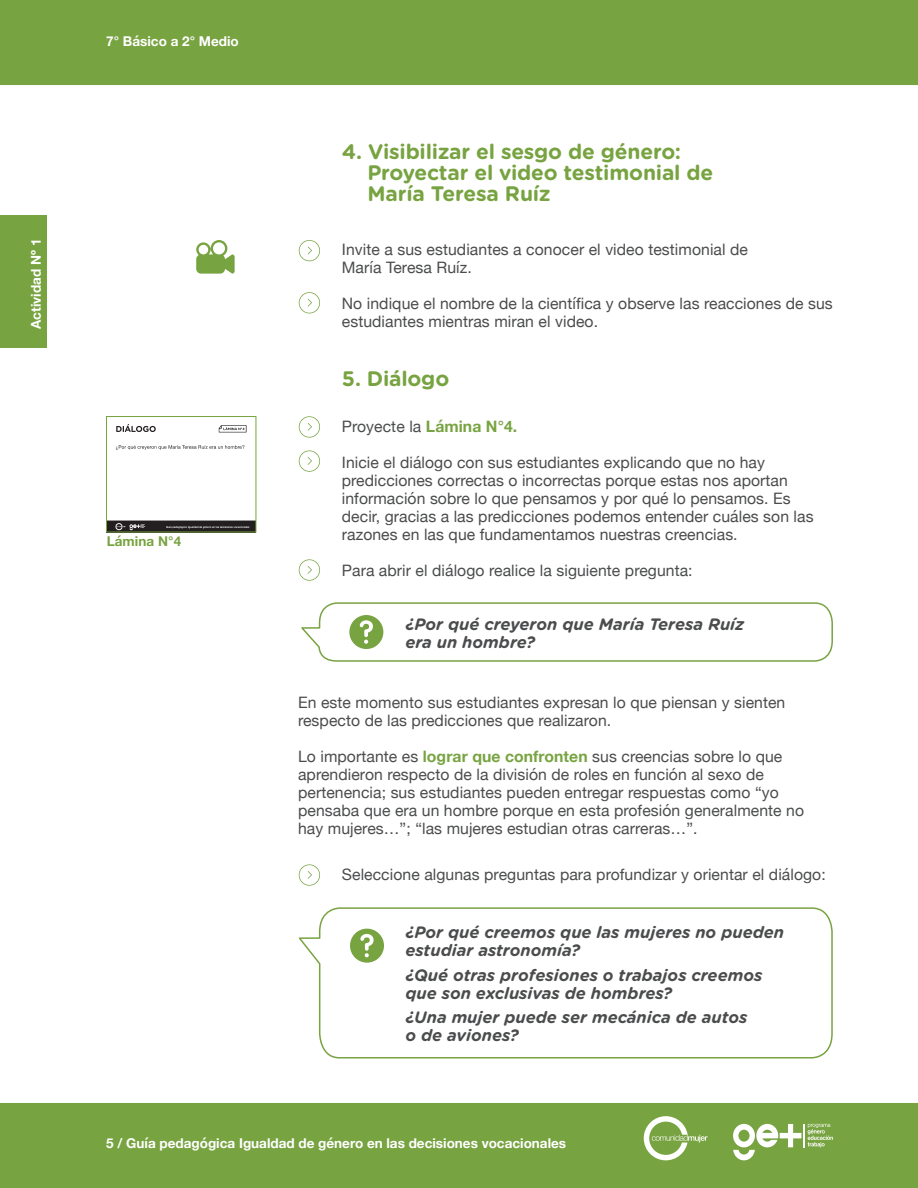
<style>
.page{position:relative;width:918px;height:1188px;background:#fff}
.page>*{position:absolute;margin:0;border:0;box-sizing:border-box;transform-origin:0 0}
.Título_interior{font:700 21px "Gotham Rounded";letter-spacing:-.01em;color:#78a341}
.Párrafo_-_frases{font:italic 700 16.5px/18px "Gotham Rounded";color:#4b4c4d}
.Párrafo{font:15.75px/18px "Helvetica Neue";letter-spacing:.005em;color:#4b4c4d}
.información_página{font:700 13.5px "Helvetica Neue";color:#fff}
.Párrafo-2{font:700 13.5px "Helvetica Neue";letter-spacing:.005em;color:#78a341}
.s1{font-weight:700;color:#78a341}
</style>
<div class="page">
<div style="left:0;top:1103px;width:918px;height:85px;background:#78a341"></div>
<svg style="left:644px;top:1116px;width:64px;height:44px"></svg>
<svg style="left:733px;top:1124px;width:100px;height:36px"></svg>
<svg style="left:299px;top:864px;width:21px;height:22px"></svg>
<svg style="left:298px;top:907px;width:535px;height:152px"></svg>
<img style="left:108px;top:424px;width:146px;height:106px">
<div style="left:106px;top:416px;width:150px;height:116px;border:1px solid #78a341"></div>
<svg style="left:299px;top:416px;width:21px;height:22px"></svg>
<svg style="left:299px;top:450px;width:21px;height:22px"></svg>
<svg style="left:299px;top:559px;width:21px;height:22px"></svg>
<svg style="left:301px;top:602px;width:532px;height:60px"></svg>
<svg style="left:299px;top:240px;width:21px;height:21px"></svg>
<svg style="left:299px;top:292px;width:21px;height:21px"></svg>
<svg style="left:196px;top:240px;width:39px;height:34px"></svg>
<div style="left:0;top:0;width:918px;height:85px;background:#78a341"></div>
<div style="left:0;top:215px;width:47px;height:133px;background:#78a341"></div>
<p class="información_página" style="left:25px;top:329px;width:91px;rotate:-90deg">Actividad Nº 1</p>
<p class="información_página" style="left:106px;top:31px;width:134px">7° Básico a 2° Medio</p>
<p class="Párrafo-2" style="left:107px;top:531px;width:76px">Lámina N°4</p>
<p class="Título_interior" style="left:342px;top:136px;width:341px">4. Visibilizar el sesgo de género:</p>
<p class="Título_interior" style="left:367px;top:157px;width:348px">Proyectar el video testimonial de</p>
<p class="Título_interior" style="left:367px;top:178px;width:185px">María Teresa Ruíz</p>
<p class="Párrafo" style="left:342px;top:241px;width:408px">Invite a sus estudiantes a conocer el video testimonial de</p>
<p class="Párrafo" style="left:342px;top:259px;width:131px">María Teresa Ruíz.</p>
<p class="Párrafo" style="left:342px;top:295px;width:492px">No indique el nombre de la científica y observe las reacciones de sus estudiantes mientras miran el video.</p>
<p class="Título_interior" style="left:342px;top:363px;width:109px">5. Diálogo</p>
<p class="Párrafo" style="left:342px;top:418px;width:177px">Proyecte la <span class="s1">Lámina N°4.</span></p>
<p class="Párrafo" style="left:342px;top:454px;width:473px">Inicie el diálogo con sus estudiantes explicando que no hay predicciones correctas o incorrectas porque estas nos aportan información sobre lo que pensamos y por qué lo pensamos. Es decir, gracias a las predicciones podemos entender cuáles son las razones en las que fundamentamos nuestras creencias.</p>
<p class="Párrafo" style="left:342px;top:562px;width:352px">Para abrir el diálogo realice la siguiente pregunta:</p>
<p class="Párrafo_-_frases" style="left:405px;top:614px;width:340px">¿Por qué creyeron que María Teresa Ruíz</p>
<p class="Párrafo_-_frases" style="left:405px;top:632px;width:131px">era un hombre?</p>
<p class="Párrafo" style="left:298px;top:694px;width:489px">En este momento sus estudiantes expresan lo que piensan y sienten respecto de las predicciones que realizaron.</p>
<p class="Párrafo" style="left:298px;top:748px;width:508px">Lo importante es <span class="s1">lograr que confronten</span> sus creencias sobre lo que aprendieron respecto de la división de roles en función al sexo de pertenencia; sus estudiantes pueden entregar respuestas como “yo pensaba que era un hombre porque en esta profesión generalmente no hay mujeres…”; “las mujeres estudian otras carreras…”.</p>
<p class="Párrafo" style="left:342px;top:866px;width:485px">Seleccione algunas preguntas para profundizar y orientar el diálogo:</p>
<p class="Párrafo_-_frases" style="left:405px;top:923px;width:380px">¿Por qué creemos que las mujeres no pueden estudiar astronomía?</p>
<p class="Párrafo_-_frases" style="left:405px;top:965px;width:358px">¿Qué otras profesiones o trabajos creemos que son exclusivas de hombres?</p>
<p class="Párrafo_-_frases" style="left:405px;top:1007px;width:344px">¿Una mujer puede ser mecánica de autos</p>
<p class="Párrafo_-_frases" style="left:405px;top:1025px;width:115px">o de aviones?</p>
<p class="información_página" style="left:106px;top:1133px;width:461px">5 / Guía pedagógica Igualdad de género en las decisiones vocacionales</p>
</div>
